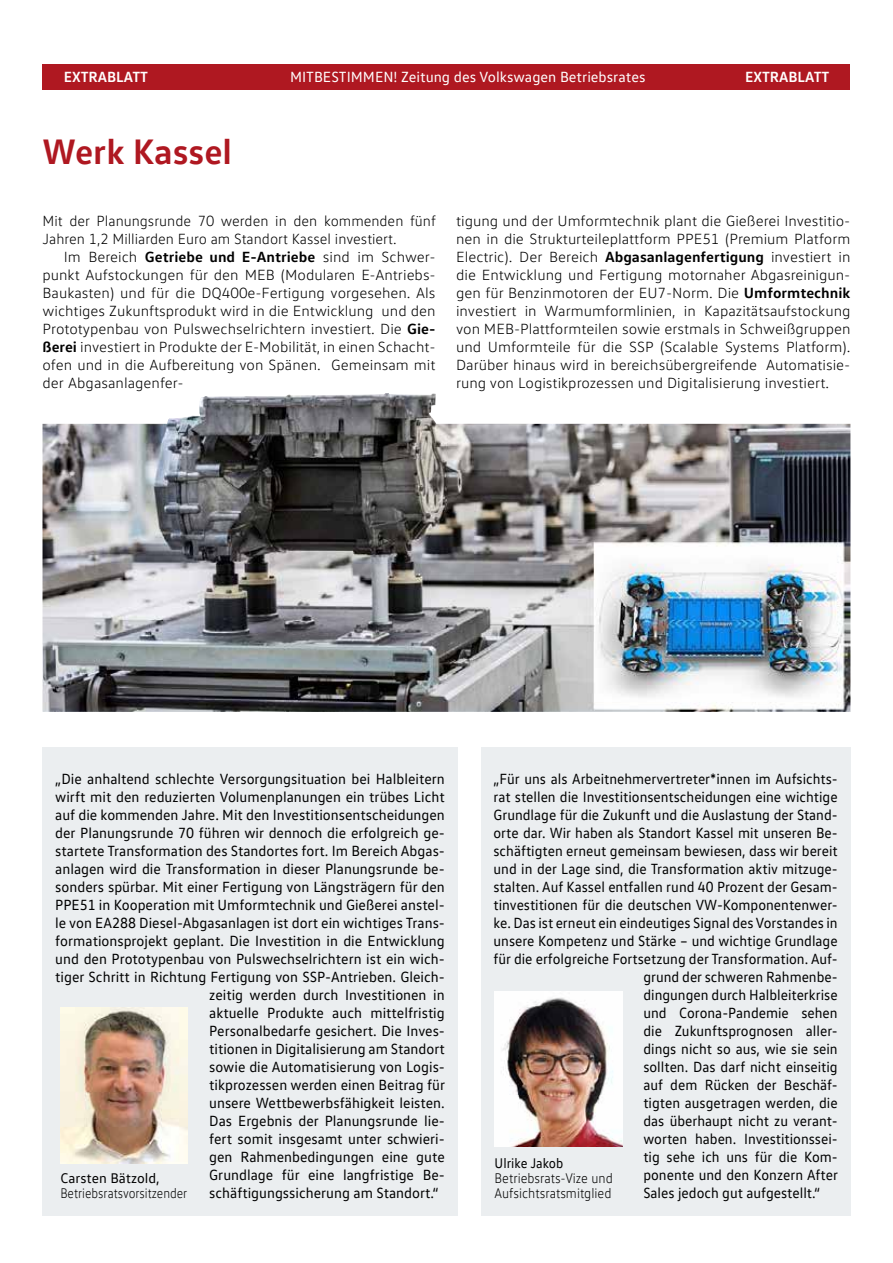
<style>
.page{position:relative;width:893px;height:1263px;background:#fff}
.page>*{position:absolute;margin:0;border:0;box-sizing:border-box;transform-origin:0 0}
.t1{font:700 36px "VW Text";color:#af1821}
.t2{font:15px "VW Text";color:#000}
.t3{font:300 15px/18px "VW Text";color:#000;text-align:justify;scale:1.04 1}
.t4{font:15px "VW Text";color:#000;scale:.95 1}
.t5{font:300 15px/18px "VW Text";color:#000}
.t6{font:15px "VW Text";color:#fff}
.t7{font:700 15px "VW Text";color:#fff}
.t8{font:300 14.25px/15px "VW Text";color:#000;scale:.93 1}
.t9{font:300 14.25px "VW Text";color:#000;scale:.88 1}
.t10{font:14.25px "VW Text";color:#000}
.t11{font:14.25px "VW Text";color:#000;scale:.93 1}
.s1{font-weight:700}
</style>
<div class="page">
<div style="left:43px;top:64px;width:807px;height:25px;background:#af1821"></div>
<div style="left:43px;top:748px;width:415px;height:468px;background:#ebeef0"></div>
<img style="left:60px;top:1007px;width:128px;height:156px">
<div style="left:481px;top:748px;width:369px;height:468px;background:#ebeef0"></div>
<img style="left:495px;top:991px;width:127px;height:155px">
<img style="left:43px;top:393px;width:807px;height:319px">
<p class="t7" style="left:64px;top:67px;width:86px">EXTRABLATT</p>
<p class="t6" style="left:290px;top:68px;width:357px">MITBESTIMMEN! Zeitung des Volkswagen Betriebsrates</p>
<p class="t7" style="left:745px;top:67px;width:86px">EXTRABLATT</p>
<h1 class="t1" style="left:43px;top:128px;width:191px">Werk Kassel</h1>
<p class="t5" style="left:43px;top:211px;width:395px">Mit der Planungsrunde 70 werden in den kommenden fünf<br>Jahren 1,2 Milliarden Euro am Standort Kassel investiert.</p>
<p class="t3" style="left:43px;top:247px;width:379px;text-indent:21px">Im Bereich <span class="s1">Getriebe und E-Antriebe</span> sind im Schwer&shy;punkt Aufstockungen für den MEB (Modularen E-Antriebs-Baukasten) und für die DQ400e-Fertigung vorgesehen. Als wichtiges Zukunftsprodukt wird in die Entwicklung und den Prototypenbau von Pulswechselrichtern investiert. Die <span class="s1">Gie&shy;ßerei</span> investiert in Produkte der E-Mobilität, in einen Schacht&shy;ofen und in die Aufbereitung von Spänen. Gemeinsam mit der Abgasanlagenfer-</p>
<p class="t3" style="left:456px;top:211px;width:381px">tigung und der Umformtechnik plant die Gießerei Investitio&shy;nen in die Strukturteileplattform PPE51 (Premium Platform Electric). Der Bereich <span class="s1">Abgasanlagenfertigung</span> investiert in die Entwicklung und Fertigung motornaher Abgasreinigun&shy;gen für Benzinmotoren der EU7-Norm. Die <span class="s1">Umformtechnik </span>investiert in Warmumformlinien, in Kapazitätsaufstockung von MEB-Plattformteilen sowie erstmals in Schweißgruppen und Umformteile für die SSP (Scalable Systems Platform).<br>Darüber hinaus wird in bereichsübergreifende Automatisie&shy;rung von Logistikprozessen und Digitalisierung investiert.</p>
<p class="t2" style="left:55px;top:769px;width:391px">„Die anhaltend schlechte Versorgungsituation bei Halbleitern</p>
<p class="t2" style="left:55px;top:787px;width:391px">wirft mit den reduzierten Volumenplanungen ein trübes Licht</p>
<p class="t2" style="left:55px;top:805px;width:391px">auf die kommenden Jahre. Mit den Investitionsentscheidungen</p>
<p class="t2" style="left:55px;top:823px;width:391px">der Planungsrunde 70 führen wir dennoch die erfolgreich ge-</p>
<p class="t2" style="left:55px;top:841px;width:391px">startete Transformation des Standortes fort. Im Bereich Abgas-</p>
<p class="t2" style="left:55px;top:859px;width:391px">anlagen wird die Transformation in dieser Planungsrunde be-</p>
<p class="t2" style="left:55px;top:877px;width:391px">sonders spürbar. Mit einer Fertigung von Längsträgern für den</p>
<p class="t2" style="left:55px;top:895px;width:391px">PPE51 in Kooperation mit Umformtechnik und Gießerei anstel-</p>
<p class="t2" style="left:55px;top:913px;width:391px">le von EA288 Diesel-Abgasanlagen ist dort ein wichtiges Trans-</p>
<p class="t2" style="left:55px;top:931px;width:391px">formationsprojekt geplant. Die Investition in die Entwicklung</p>
<p class="t2" style="left:55px;top:949px;width:391px">und den Prototypenbau von Pulswechselrichtern ist ein wich-</p>
<p class="t2" style="left:55px;top:967px;width:391px">tiger Schritt in Richtung Fertigung von SSP-Antrieben. Gleich-</p>
<p class="t2" style="left:209px;top:985px;width:237px">zeitig werden durch Investitionen in</p>
<p class="t2" style="left:209px;top:1003px;width:237px">aktuelle Produkte auch mittelfristig</p>
<p class="t2" style="left:209px;top:1021px;width:237px">Personalbedarfe gesichert. Die Inves-</p>
<p class="t2" style="left:209px;top:1039px;width:237px">titionen in Digitalisierung am Standort</p>
<p class="t2" style="left:209px;top:1057px;width:237px">sowie die Automatisierung von Logis-</p>
<p class="t2" style="left:209px;top:1075px;width:237px">tikprozessen werden einen Beitrag für</p>
<p class="t2" style="left:209px;top:1093px;width:237px">unsere Wettbewerbsfähigkeit leisten.</p>
<p class="t2" style="left:209px;top:1111px;width:237px">Das Ergebnis der Planungsrunde lie-</p>
<p class="t2" style="left:209px;top:1129px;width:237px">fert somit insgesamt unter schwieri-</p>
<p class="t2" style="left:209px;top:1147px;width:237px">gen Rahmenbedingungen eine gute</p>
<p class="t2" style="left:209px;top:1165px;width:237px">Grundlage für eine langfristige Be-</p>
<p class="t2" style="left:209px;top:1183px;width:231px">schäftigungssicherung am Standort.“</p>
<p class="t10" style="left:60px;top:1169px;width:101px">Carsten Bätzold,</p>
<p class="t9" style="left:60px;top:1184px;width:146px">Betriebsratsvorsitzender</p>
<p class="t4" style="left:493px;top:769px;width:364px">„Für uns als Arbeitnehmervertreter*innen im Aufsichts-</p>
<p class="t4" style="left:493px;top:787px;width:364px">rat stellen die Investitionsentscheidungen eine wichtige</p>
<p class="t4" style="left:493px;top:805px;width:364px">Grundlage für die Zukunft und die Auslastung der Stand-</p>
<p class="t4" style="left:493px;top:823px;width:364px">orte dar. Wir haben als Standort Kassel mit unseren Be-</p>
<p class="t4" style="left:493px;top:841px;width:364px">schäftigten erneut gemeinsam bewiesen, dass wir bereit</p>
<p class="t4" style="left:493px;top:859px;width:364px">und in der Lage sind, die Transformation aktiv mitzuge-</p>
<p class="t4" style="left:493px;top:877px;width:364px">stalten. Auf Kassel entfallen rund 40 Prozent der Gesam-</p>
<p class="t4" style="left:493px;top:895px;width:364px">tinvestitionen für die deutschen VW-Komponentenwer-</p>
<p class="t4" style="left:493px;top:913px;width:364px">ke. Das ist erneut ein eindeutiges Signal des Vorstandes in</p>
<p class="t4" style="left:493px;top:931px;width:364px">unsere Kompetenz und Stärke – und wichtige Grundlage</p>
<p class="t4" style="left:493px;top:949px;width:364px">für die erfolgreiche Fortsetzung der Transformation. Auf-</p>
<p class="t4" style="left:643px;top:967px;width:206px">grund der schweren Rahmenbe-</p>
<p class="t4" style="left:643px;top:985px;width:206px">dingungen durch Halbleiterkrise</p>
<p class="t4" style="left:643px;top:1003px;width:206px">und Corona-Pandemie sehen</p>
<p class="t4" style="left:643px;top:1021px;width:206px">die Zukunftsprognosen aller-</p>
<p class="t4" style="left:643px;top:1039px;width:206px">dings nicht so aus, wie sie sein</p>
<p class="t4" style="left:643px;top:1057px;width:206px">sollten. Das darf nicht einseitig</p>
<p class="t4" style="left:643px;top:1075px;width:206px">auf dem Rücken der Beschäf-</p>
<p class="t4" style="left:643px;top:1093px;width:206px">tigten ausgetragen werden, die</p>
<p class="t4" style="left:643px;top:1111px;width:206px">das überhaupt nicht zu verant-</p>
<p class="t4" style="left:643px;top:1129px;width:206px">worten haben. Investitionssei-</p>
<p class="t4" style="left:643px;top:1147px;width:206px">tig sehe ich uns für die Kom-</p>
<p class="t4" style="left:643px;top:1165px;width:206px">ponente und den Konzern After</p>
<p class="t4" style="left:643px;top:1183px;width:188px">Sales jedoch gut aufgestellt.“</p>
<p class="t11" style="left:495px;top:1154px;width:75px">Ulrike Jakob</p>
<p class="t8" style="left:495px;top:1170px;width:129px">Betriebsrats-Vize und<br>Aufsichtsratsmitglied</p>
</div>
